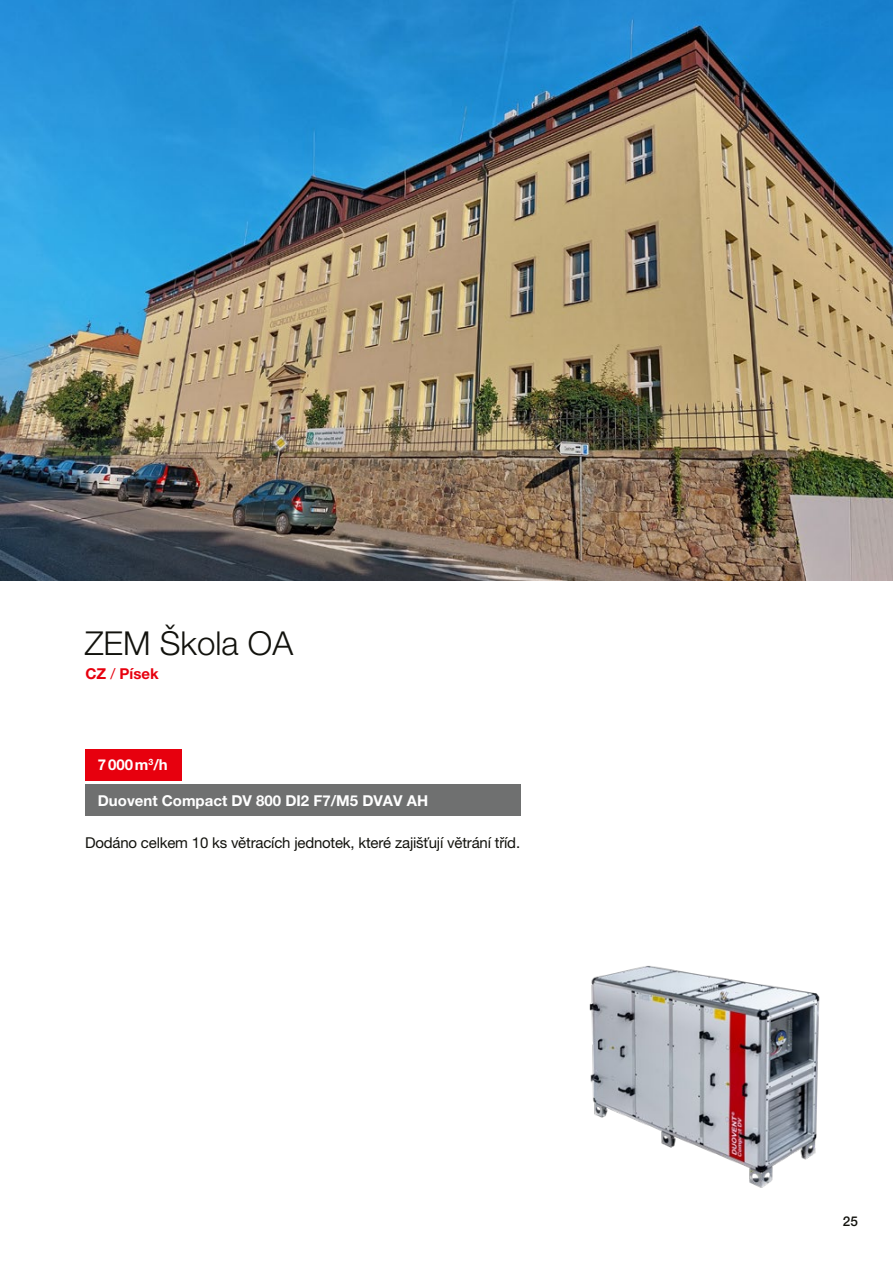
<style>
.page{position:relative;width:893px;height:1263px;background:#fff}
.page>*{position:absolute;margin:0;border:0;box-sizing:border-box;transform-origin:0 0}
.t1{font:300 33px "Helvetica Neue LT Pro";color:#12120d}
.t2{font:15px "Helvetica Neue LT Pro";letter-spacing:-.015em;color:#12120d}
.t3{font:700 15px "Helvetica Neue LT Pro";color:#fff}
.t4{font:700 15px "Helvetica Neue LT Pro";color:#e7000e}
.t5{font:500 13.5px "Helvetica Neue LT Pro";color:#12120d}
.s1{font-weight:400}
</style>
<div class="page">
<img style="left:0;top:0;width:893px;height:580px">
<div style="left:85px;top:749px;width:96px;height:31px;background:#e7000e"></div>
<div style="left:85px;top:784px;width:436px;height:32px;background:#6f7070"></div>
<img style="left:589px;top:965px;width:231px;height:223px">
<h1 class="t1" style="left:85px;top:623px;width:210px">ZEM Škola OA</h1>
<p class="t4" style="left:85px;top:664px;width:75px">CZ <span class="s1">/</span> Písek</p>
<p class="t3" style="left:98px;top:755px;width:72px">7000m<sup>3</sup>/h</p>
<p class="t3" style="left:98px;top:791px;width:332px">Duovent Compact DV 800 DI2 F7/M5 DVAV AH</p>
<p class="t2" style="left:85px;top:834px;width:437px">Dodáno celkem 10 ks větracích jednotek, které zajišťují větrání tříd.</p>
<p class="t5" style="left:843px;top:1213px;width:17px">25</p>
</div>
